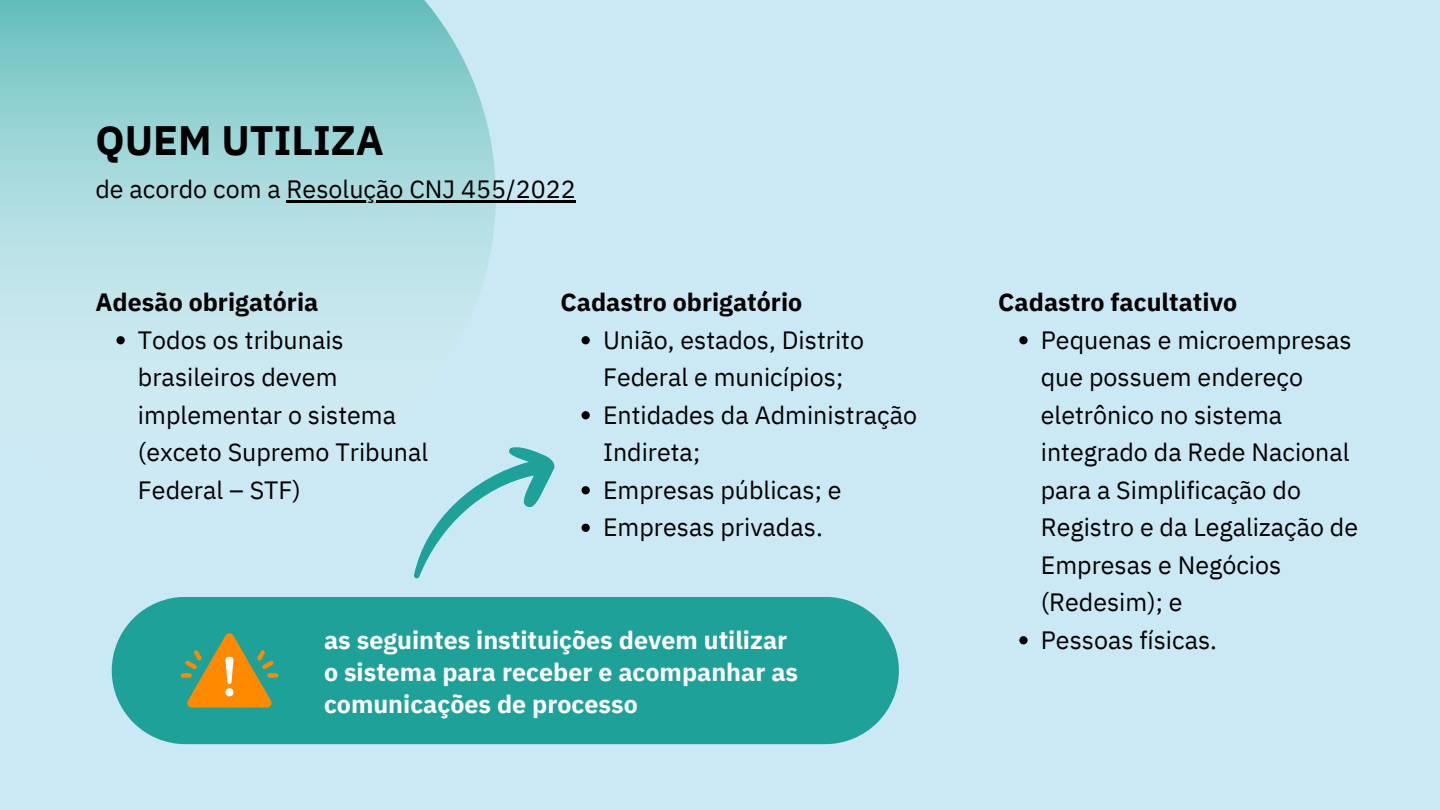
<style>
.page{position:relative;width:1440px;height:810px;background:#cbe9f4}
.page>*{position:absolute;margin:0;border:0;box-sizing:border-box;transform-origin:0 0}
.t1{font:700 41px "IBM Plex Sans";color:#000}
.t2{font:25px/37.5px "IBM Plex Sans";color:#000}
.t3{font:700 25px/32.2px "IBM Plex Sans";color:#fff}
.t4{font:700 25px "IBM Plex Sans";color:#000}
</style>
<div class="page">
<div style="left:112px;top:597px;width:787px;height:147px;background:#1ea199"></div>
<svg style="left:414px;top:447px;width:141px;height:132px"></svg>
<svg style="left:0;top:0;width:496px;height:502px"></svg>
<div style="left:267px;top:673px;width:11px;height:5px;background:#ff8a00;border-radius:2px"></div>
<div style="left:181px;top:673px;width:11px;height:5px;background:#ff8a00;border-radius:2px"></div>
<svg style="left:185px;top:633px;width:89px;height:74px"></svg>
<svg style="left:582px;top:336px;width:8px;height:8px"></svg>
<svg style="left:582px;top:411px;width:8px;height:8px"></svg>
<svg style="left:582px;top:486px;width:8px;height:8px"></svg>
<svg style="left:582px;top:524px;width:8px;height:8px"></svg>
<svg style="left:116px;top:336px;width:9px;height:8px"></svg>
<svg style="left:1019px;top:336px;width:9px;height:8px"></svg>
<svg style="left:1019px;top:636px;width:9px;height:8px"></svg>
<hr style="left:287px;top:200px;width:289px;height:2px;background:#000">
<h2 class="t1" style="left:95px;top:113px;width:290px">QUEM UTILIZA</h2>
<p class="t2" style="left:95px;top:170px;width:482px">de acordo com a Resolução CNJ 455/2022</p>
<p class="t4" style="left:95px;top:286px;width:224px">Adesão obrigatória</p>
<p class="t2" style="left:138px;top:321px;width:292px">Todos os tribunais brasileiros devem implementar o sistema (exceto Supremo Tribunal<br>Federal – STF)</p>
<p class="t4" style="left:561px;top:286px;width:243px">Cadastro obrigatório</p>
<h1 class="t2" style="left:603px;top:321px;width:262px">União, estados, Distrito<br>Federal e municípios;</h1>
<p class="t2" style="left:603px;top:396px;width:316px">Entidades da Administração<br>Indireta;</p>
<h2 class="t2" style="left:603px;top:471px;width:240px">Empresas públicas; e</h2>
<p class="t2" style="left:603px;top:508px;width:221px">Empresas privadas.</p>
<p class="t3" style="left:324px;top:623px;width:476px">as seguintes instituições devem utilizar o sistema para receber e acompanhar as comunicações de processo</p>
<p class="t4" style="left:998px;top:286px;width:240px">Cadastro facultativo</p>
<h2 class="t2" style="left:1041px;top:321px;width:319px">Pequenas e microempresas que possuem endereço eletrônico no sistema integrado da Rede Nacional para a Simplificação do<br>Registro e da Legalização de<br>Empresas e Negócios (Redesim); e</h2>
<p class="t2" style="left:1041px;top:621px;width:178px">Pessoas físicas.</p>
</div>
